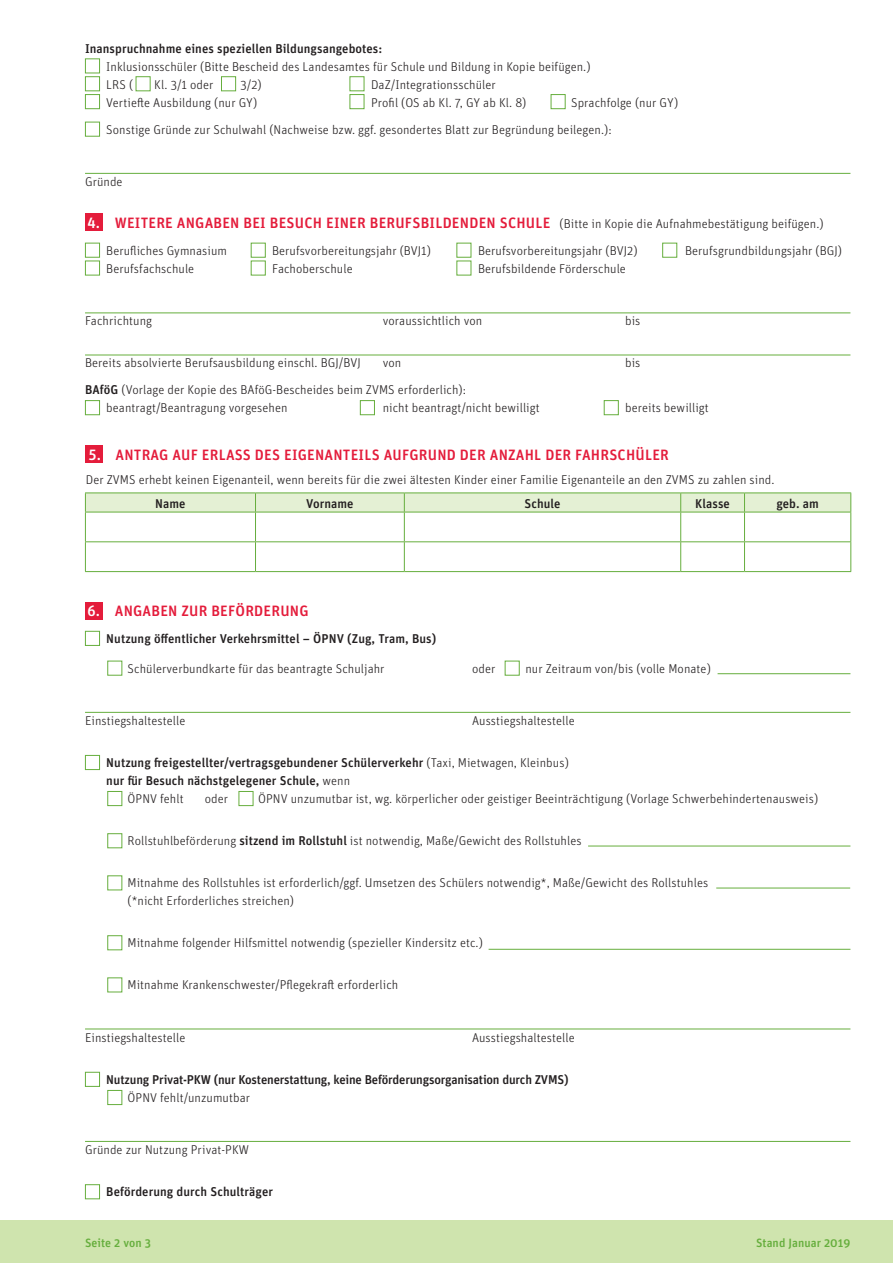
<style>
.page{position:relative;width:893px;height:1263px;background:#fff}
.page>*{position:absolute;margin:0;border:0;box-sizing:border-box;transform-origin:0 0}
.t1{font:500 15px "Unit OT";letter-spacing:.015em;color:#e41c3b}
.t2{font:300 12.75px/18px "Unit OT";letter-spacing:.005em;color:#231f20}
.t3{font:500 12.75px "Unit OT";letter-spacing:.005em;color:#231f20}
.t4{font:500 12.75px "Unit OT";letter-spacing:-.015em;color:#231f20}
.t5{font:500 12px "Unit OT";letter-spacing:.005em;color:#66ae3d}
.s1{color:#fff}
.s2{font-weight:300;font-size:12.75px;color:#231f20}
.s3{font-weight:500}
.s4{font-weight:300}
</style>
<div class="page">
<div style="left:0;top:1220px;width:893px;height:43px;background:#cfe4ae"></div>
<div style="left:85px;top:214px;width:17px;height:17px;background:#e41c3b"></div>
<div style="left:85px;top:243px;width:15px;height:15px;background:#fff;border:1px solid #66ae3d"></div>
<div style="left:251px;top:243px;width:15px;height:15px;background:#fff;border:1px solid #66ae3d"></div>
<div style="left:662px;top:243px;width:15px;height:15px;background:#fff;border:1px solid #66ae3d"></div>
<div style="left:456px;top:243px;width:15px;height:15px;background:#fff;border:1px solid #66ae3d"></div>
<div style="left:85px;top:261px;width:15px;height:14px;background:#fff;border:1px solid #66ae3d"></div>
<div style="left:85px;top:400px;width:15px;height:15px;background:#fff;border:1px solid #66ae3d"></div>
<div style="left:251px;top:261px;width:15px;height:14px;background:#fff;border:1px solid #66ae3d"></div>
<div style="left:360px;top:400px;width:15px;height:15px;background:#fff;border:1px solid #66ae3d"></div>
<div style="left:604px;top:400px;width:15px;height:15px;background:#fff;border:1px solid #66ae3d"></div>
<hr style="left:85px;top:312px;width:765px;height:1px;background:#66ae3d">
<hr style="left:85px;top:355px;width:765px;height:1px;background:#66ae3d">
<hr style="left:85px;top:173px;width:765px;height:1px;background:#66ae3d">
<div style="left:85px;top:58px;width:15px;height:15px;background:#fff;border:1px solid #66ae3d"></div>
<div style="left:85px;top:76px;width:15px;height:15px;background:#fff;border:1px solid #66ae3d"></div>
<div style="left:136px;top:76px;width:15px;height:15px;background:#fff;border:1px solid #66ae3d"></div>
<div style="left:221px;top:76px;width:15px;height:15px;background:#fff;border:1px solid #66ae3d"></div>
<div style="left:350px;top:94px;width:14px;height:15px;background:#fff;border:1px solid #66ae3d"></div>
<div style="left:85px;top:122px;width:15px;height:15px;background:#fff;border:1px solid #66ae3d"></div>
<div style="left:551px;top:94px;width:15px;height:15px;background:#fff;border:1px solid #66ae3d"></div>
<div style="left:85px;top:94px;width:15px;height:15px;background:#fff;border:1px solid #66ae3d"></div>
<div style="left:350px;top:76px;width:14px;height:15px;background:#fff;border:1px solid #66ae3d"></div>
<div style="left:86px;top:446px;width:17px;height:17px;background:#e41c3b"></div>
<hr style="left:85px;top:492px;width:170px;height:1px;background:#66ae3d">
<hr style="left:255px;top:492px;width:149px;height:1px;background:#66ae3d">
<hr style="left:404px;top:492px;width:277px;height:1px;background:#66ae3d">
<hr style="left:681px;top:492px;width:63px;height:1px;background:#66ae3d">
<hr style="left:744px;top:492px;width:107px;height:1px;background:#66ae3d">
<svg style="left:85px;top:493px;width:766px;height:78px"></svg>
<hr style="left:85px;top:571px;width:170px;height:1px;background:#66ae3d">
<hr style="left:255px;top:571px;width:149px;height:1px;background:#66ae3d">
<hr style="left:404px;top:571px;width:277px;height:1px;background:#66ae3d">
<hr style="left:681px;top:571px;width:63px;height:1px;background:#66ae3d">
<hr style="left:744px;top:571px;width:107px;height:1px;background:#66ae3d">
<div style="left:85px;top:603px;width:17px;height:17px;background:#e41c3b"></div>
<div style="left:85px;top:631px;width:15px;height:15px;background:#fff;border:1px solid #66ae3d"></div>
<div style="left:85px;top:755px;width:15px;height:15px;background:#fff;border:1px solid #66ae3d"></div>
<div style="left:107px;top:833px;width:15px;height:15px;background:#fff;border:1px solid #66ae3d"></div>
<div style="left:107px;top:875px;width:15px;height:15px;background:#fff;border:1px solid #66ae3d"></div>
<div style="left:107px;top:935px;width:15px;height:15px;background:#fff;border:1px solid #66ae3d"></div>
<div style="left:107px;top:977px;width:15px;height:15px;background:#fff;border:1px solid #66ae3d"></div>
<div style="left:107px;top:661px;width:15px;height:14px;background:#fff;border:1px solid #66ae3d"></div>
<div style="left:505px;top:661px;width:15px;height:14px;background:#fff;border:1px solid #66ae3d"></div>
<div style="left:107px;top:791px;width:15px;height:15px;background:#fff;border:1px solid #66ae3d"></div>
<div style="left:239px;top:791px;width:14px;height:15px;background:#fff;border:1px solid #66ae3d"></div>
<hr style="left:718px;top:673px;width:132px;height:1px;background:#66ae3d">
<hr style="left:588px;top:846px;width:262px;height:1px;background:#66ae3d">
<hr style="left:716px;top:888px;width:134px;height:1px;background:#66ae3d">
<hr style="left:489px;top:949px;width:361px;height:1px;background:#66ae3d">
<div style="left:85px;top:1072px;width:15px;height:15px;background:#fff;border:1px solid #66ae3d"></div>
<div style="left:85px;top:1184px;width:15px;height:15px;background:#fff;border:1px solid #66ae3d"></div>
<div style="left:107px;top:1090px;width:15px;height:15px;background:#fff;border:1px solid #66ae3d"></div>
<hr style="left:85px;top:712px;width:765px;height:1px;background:#66ae3d">
<hr style="left:85px;top:1028px;width:765px;height:1px;background:#66ae3d">
<hr style="left:85px;top:1141px;width:765px;height:1px;background:#66ae3d">
<p class="t3" style="left:85px;top:40px;width:299px">Inanspruchnahme eines speziellen Bildungsangebotes:</p>
<p class="t2" style="left:106px;top:57px;width:486px">Inklusionsschüler (Bitte Bescheid des Landesamtes für Schule und Bildung in Kopie beifügen.)<br>LRS (</p>
<p class="t2" style="left:154px;top:75px;width:61px">Kl. 3/1 oder</p>
<p class="t2" style="left:241px;top:75px;width:23px">3/2)</p>
<p class="t2" style="left:371px;top:75px;width:126px">DaZ/Integrationsschüler</p>
<p class="t2" style="left:106px;top:93px;width:153px">Vertiefte Ausbildung (nur GY)</p>
<p class="t2" style="left:371px;top:93px;width:157px">Profil (OS ab Kl. 7, GY ab Kl. 8)</p>
<p class="t2" style="left:106px;top:89px;width:573px;line-height:27px;text-indent:465px">Sprachfolge (nur GY)<br>Sonstige Gründe zur Schulwahl (Nachweise bzw. ggf. gesondertes Blatt zur Begründung beilegen.):</p>
<p class="t2" style="left:85px;top:173px;width:39px">Gründe</p>
<p class="t1" style="left:88px;top:213px;width:738px"><span class="s1">4.</span> WEITERE ANGABEN BEI BESUCH EINER BERUFSBILDENDEN SCHULE <span class="s2">(Bitte in Kopie die Aufnahmebestätigung beifügen.)</span></p>
<p class="t2" style="left:106px;top:241px;width:122px">Berufliches Gymnasium</p>
<p class="t2" style="left:272px;top:241px;width:160px">Berufsvorbereitungsjahr (BVJ1)</p>
<p class="t2" style="left:478px;top:241px;width:161px">Berufsvorbereitungsjahr (BVJ2)</p>
<p class="t2" style="left:685px;top:241px;width:159px">Berufsgrundbildungsjahr (BGJ)</p>
<p class="t2" style="left:106px;top:259px;width:89px">Berufsfachschule</p>
<p class="t2" style="left:272px;top:259px;width:82px">Fachoberschule</p>
<p class="t2" style="left:478px;top:259px;width:149px">Berufsbildende Förderschule</p>
<p class="t2" style="left:85px;top:312px;width:69px">Fachrichtung</p>
<p class="t2" style="left:383px;top:312px;width:101px">voraussichtlich von</p>
<p class="t2" style="left:625px;top:312px;width:17px">bis</p>
<p class="t2" style="left:85px;top:354px;width:277px">Bereits absolvierte Berufsausbildung einschl. BGJ/BVJ</p>
<p class="t2" style="left:383px;top:354px;width:20px">von</p>
<p class="t2" style="left:625px;top:354px;width:17px">bis</p>
<p class="t2" style="left:106px;top:381px;width:361px;text-indent:-21px"><span class="s3">BAföG</span> (Vorlage der Kopie des BAföG-Bescheides beim ZVMS erforderlich): beantragt/Beantragung vorgesehen</p>
<p class="t2" style="left:383px;top:399px;width:159px">nicht beantragt/nicht bewilligt</p>
<p class="t2" style="left:625px;top:399px;width:85px">bereits bewilligt</p>
<p class="t1" style="left:88px;top:445px;width:582px"><span class="s1">5.</span> ANTRAG AUF ERLASS DES EIGENANTEILS AUFGRUND DER ANZAHL DER FAHRSCHÜLER</p>
<p class="t2" style="left:86px;top:470px;width:690px">Der ZVMS erhebt keinen Eigenanteil, wenn bereits für die zwei ältesten Kinder einer Familie Eigenanteile an den ZVMS zu zahlen sind.</p>
<p class="t3" style="left:155px;top:495px;width:32px">Name</p>
<p class="t3" style="left:306px;top:495px;width:49px">Vorname</p>
<p class="t3" style="left:524px;top:495px;width:38px">Schule</p>
<p class="t3" style="left:695px;top:495px;width:36px">Klasse</p>
<p class="t3" style="left:776px;top:495px;width:44px">geb. am</p>
<p class="t1" style="left:88px;top:601px;width:222px"><span class="s1">6.</span> ANGABEN ZUR BEFÖRDERUNG</p>
<p class="t3" style="left:106px;top:630px;width:332px">Nutzung öffentlicher Verkehrsmittel – ÖPNV (Zug, Tram, Bus)</p>
<p class="t2" style="left:128px;top:659px;width:258px">Schülerverbundkarte für das beantragte Schuljahr</p>
<p class="t2" style="left:472px;top:659px;width:25px">oder</p>
<p class="t2" style="left:525px;top:659px;width:187px">nur Zeitraum von/bis (volle Monate)</p>
<p class="t2" style="left:85px;top:712px;width:102px">Einstiegshaltestelle</p>
<p class="t2" style="left:472px;top:712px;width:104px">Ausstiegshaltestelle</p>
<p class="t3" style="left:106px;top:755px;width:464px">Nutzung freigestellter/vertragsgebundener Schülerverkehr <span class="s4">(Taxi, Mietwagen, Kleinbus)</span></p>
<p class="t3" style="left:106px;top:773px;width:245px">nur für Besuch nächstgelegener Schule, <span class="s4">wenn</span></p>
<p class="t2" style="left:128px;top:790px;width:58px">ÖPNV fehlt</p>
<p class="t2" style="left:205px;top:790px;width:25px">oder</p>
<p class="t2" style="left:258px;top:790px;width:562px">ÖPNV unzumutbar ist, wg. körperlicher oder geistiger Beeinträchtigung (Vorlage Schwerbehindertenausweis)</p>
<p class="t2" style="left:128px;top:832px;width:456px">Rollstuhlbeförderung <span class="s3">sitzend im Rollstuhl</span> ist notwendig, Maße/Gewicht des Rollstuhles</p>
<p class="t2" style="left:128px;top:874px;width:582px">Mitnahme des Rollstuhles ist erforderlich/ggf. Umsetzen des Schülers notwendig*, Maße/Gewicht des Rollstuhles (*nicht Erforderliches streichen)</p>
<p class="t2" style="left:128px;top:934px;width:357px">Mitnahme folgender Hilfsmittel notwendig (spezieller Kindersitz etc.)</p>
<p class="t2" style="left:128px;top:976px;width:272px">Mitnahme Krankenschwester/Pflegekraft erforderlich</p>
<p class="t2" style="left:85px;top:1028px;width:102px">Einstiegshaltestelle</p>
<p class="t2" style="left:472px;top:1028px;width:104px">Ausstiegshaltestelle</p>
<p class="t4" style="left:106px;top:1071px;width:464px">Nutzung Privat-PKW (nur Kostenerstattung, keine Beförderungsorganisation durch ZVMS)</p>
<p class="t2" style="left:128px;top:1088px;width:124px">ÖPNV fehlt/unzumutbar</p>
<p class="t2" style="left:85px;top:1141px;width:165px">Gründe zur Nutzung Privat-PKW</p>
<p class="t3" style="left:106px;top:1184px;width:168px">Beförderung durch Schulträger</p>
<p class="t5" style="left:85px;top:1235px;width:68px">Seite 2 von 3</p>
<p class="t5" style="left:756px;top:1235px;width:96px">Stand Januar 2019</p>
</div>
